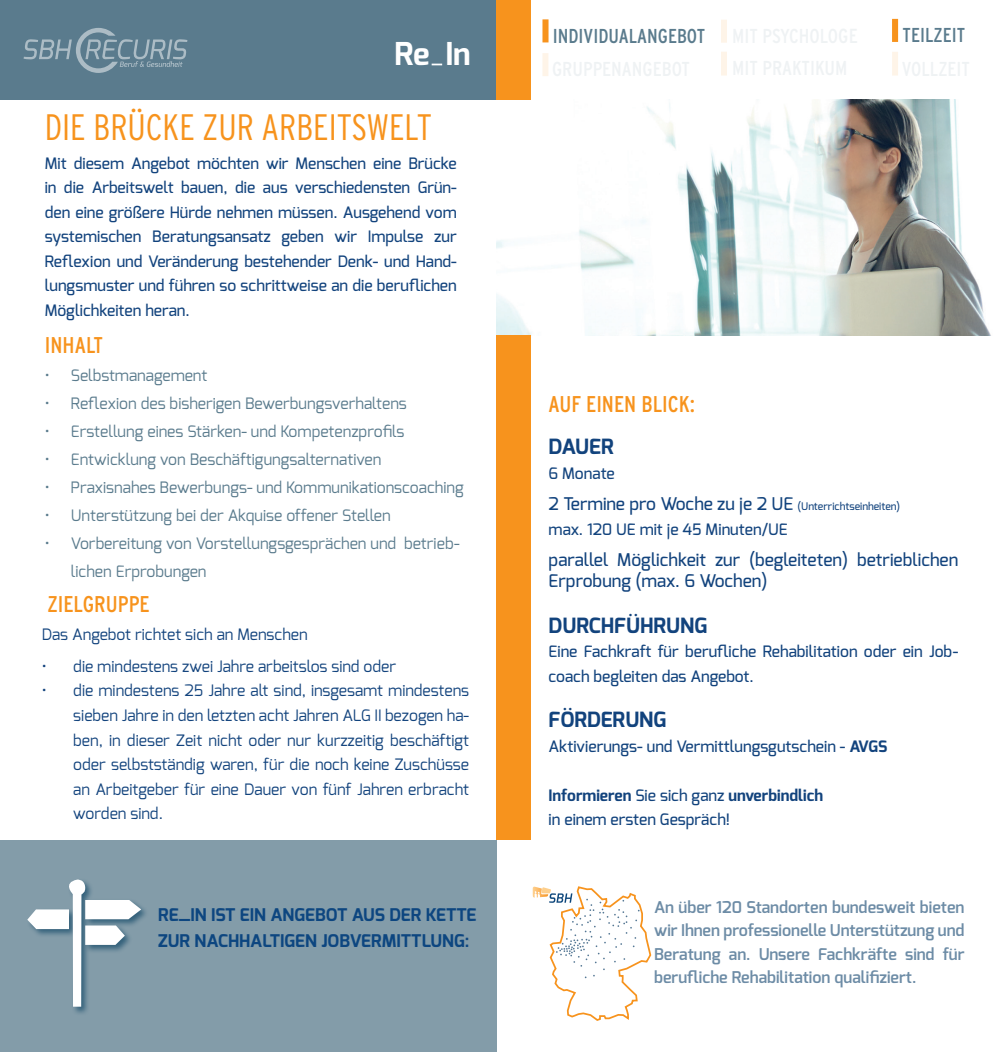
<style>
.page{position:relative;width:993px;height:1052px;background:#fff}
.page>*{position:absolute;margin:0;border:0;box-sizing:border-box;transform-origin:0 0}
.t1{font:300 36.75px "Interstate Condensed";color:#f7931d}
.t2{font:700 31.5px "Exo";color:#fff}
.t3{font:22.75px "Interstate Condensed";color:#f7931d}
.t4{font:700 21px "Exo";color:#12437d}
.t5{font:20.12px "Interstate Condensed";color:#5a7b8d}
.t6{font:500 17.5px/21px "Exo";color:#12437d}
.t7{font:700 17.5px/26.2px "Exo";color:#0d4680}
.t8{font:600 16.28px/23.4px "Exo";color:#6d8ca6;text-align:justify}
.t9{font:500 15.75px/24.5px "Exo";color:#12437d}
.t10{font:15.75px/24.5px "Exo";color:#12437d;text-align:justify}
.t11{font:15.75px/28px "Exo";color:#5a7b8d}
.s1{font-size:10.5px}
.s2{font-weight:700}
</style>
<div class="page">
<img style="left:496px;top:99px;width:495px;height:237px">
<div style="left:0;top:0;width:496px;height:99px;background:#5a7b8d"></div>
<div style="left:542px;top:19px;width:6px;height:23px;background:#f7931d"></div>
<div style="left:542px;top:53px;width:6px;height:23px;background:#fef4e8"></div>
<div style="left:720px;top:20px;width:6px;height:23px;background:#fef4e8"></div>
<div style="left:891px;top:19px;width:6px;height:23px;background:#f7931d"></div>
<div style="left:720px;top:52px;width:6px;height:24px;background:#fef4e8"></div>
<div style="left:891px;top:52px;width:6px;height:24px;background:#fef4e8"></div>
<svg style="left:532px;top:886px;width:120px;height:135px"></svg>
<div style="left:0;top:840px;width:496px;height:212px;background:#839ca9"></div>
<div style="left:26px;top:878px;width:123px;height:137px;background:#1a4e6c;opacity:.75"></div>
<svg style="left:27px;top:879px;width:114px;height:127px"></svg>
<div style="left:496px;top:0;width:35px;height:99px;background:#f7931d"></div>
<div style="left:496px;top:336px;width:35px;height:504px;background:#f7931d"></div>
<svg style="left:24px;top:28px;width:163px;height:45px"></svg>
<h2 class="t2" style="left:394px;top:34px;width:77px">Re In</h2>
<h1 class="t1" style="left:45px;top:106px;width:389px">DIE BRÜCKE ZUR ARBEITSWELT</h1>
<p class="t9" style="left:45px;top:151px;width:413px;text-align:justify">Mit diesem Angebot möchten wir Menschen eine Brücke in die Arbeitswelt bauen, die aus verschiedensten Grün&shy;den eine größere Hürde nehmen müssen. Ausgehend vom systemischen Beratungsansatz geben wir Impulse zur Reflexion und Veränderung bestehender Denk- und Hand&shy;lungsmuster und führen so schrittweise an die beruflichen Möglichkeiten heran.</p>
<h3 class="t3" style="left:45px;top:332px;width:60px">INHALT</h3>
<p class="t11" style="left:45px;top:361px;width:164px">• Selbstmanagement</p>
<p class="t11" style="left:45px;top:389px;width:363px">• Reflexion des bisherigen Bewerbungsverhaltens</p>
<p class="t11" style="left:45px;top:417px;width:361px">• Erstellung eines Stärken- und Kompetenzprofils</p>
<p class="t11" style="left:45px;top:445px;width:338px">• Entwicklung von Beschäftigungsalternativen</p>
<p class="t11" style="left:45px;top:473px;width:420px">• Praxisnahes Bewerbungs- und Kommunikationscoaching</p>
<p class="t11" style="left:45px;top:501px;width:347px">• Unterstützung bei der Akquise offener Stellen</p>
<p class="t11" style="left:71px;top:529px;width:390px;text-indent:-26px">• Vorbereitung von Vorstellungsgesprächen und betrieb&shy;lichen Erprobungen</p>
<h3 class="t3" style="left:47px;top:591px;width:104px">ZIELGRUPPE</h3>
<p class="t10" style="left:42px;top:622px;width:267px">Das Angebot richtet sich an Menschen</p>
<p class="t10" style="left:42px;top:654px;width:356px">• die mindestens zwei Jahre arbeitslos sind oder</p>
<p class="t10" style="left:73px;top:678px;width:397px;text-indent:-32px">• die mindestens 25 Jahre alt sind, insgesamt mindestens sieben Jahre in den letzten acht Jahren ALG II bezogen ha&shy;ben, in dieser Zeit nicht oder nur kurzzeitig beschäftigt oder selbstständig waren, für die noch keine Zuschüsse an Arbeitgeber für eine Dauer von fünf Jahren erbracht worden sind.</p>
<p class="t7" style="left:158px;top:901px;width:320px">RE_IN IST EIN ANGEBOT AUS DER KETTE<br>ZUR NACHHALTIGEN JOBVERMITTLUNG:</p>
<p class="t5" style="left:552px;top:24px;width:154px">INDIVIDUALANGEBOT</p>
<p class="t5" style="left:902px;top:24px;width:64px">TEILZEIT</p>
<h3 class="t3" style="left:548px;top:391px;width:148px">AUF EINEN BLICK:</h3>
<h3 class="t4" style="left:548px;top:433px;width:67px">DAUER</h3>
<p class="t9" style="left:548px;top:461px;width:68px">6 Monate</p>
<p class="t6" style="left:548px;top:493px;width:353px">2 Termine pro Woche zu je 2 UE <span class="s1">(Unterrichtseinheiten)</span></p>
<p class="t9" style="left:548px;top:517px;width:240px">max. 120 UE mit je 45 Minuten/UE</p>
<p class="t6" style="left:548px;top:549px;width:411px">parallel Möglichkeit zur (begleiteten) betrieblichen<br>Erprobung (max. 6 Wochen)</p>
<h3 class="t4" style="left:548px;top:612px;width:160px">DURCHFÜHRUNG</h3>
<p class="t9" style="left:548px;top:639px;width:411px">Eine Fachkraft für berufliche Rehabilitation oder ein Job&shy;coach begleiten das Angebot.</p>
<h3 class="t4" style="left:548px;top:706px;width:119px">FÖRDERUNG</h3>
<p class="t9" style="left:548px;top:734px;width:340px">Aktivierungs- und Vermittlungsgutschein - <span class="s2">AVGS</span></p>
<p class="t9" style="left:548px;top:783px;width:276px"><span class="s2">Informieren</span> Sie sich ganz <span class="s2">unverbindlich </span>in einem ersten Gespräch!</p>
<p class="t8" style="left:654px;top:895px;width:312px">An über 120 Standorten bundesweit bieten wir Ihnen professionelle Unterstützung und Beratung an. Unsere Fachkräfte sind für berufliche Rehabilitation qualifiziert.</p>
</div>
